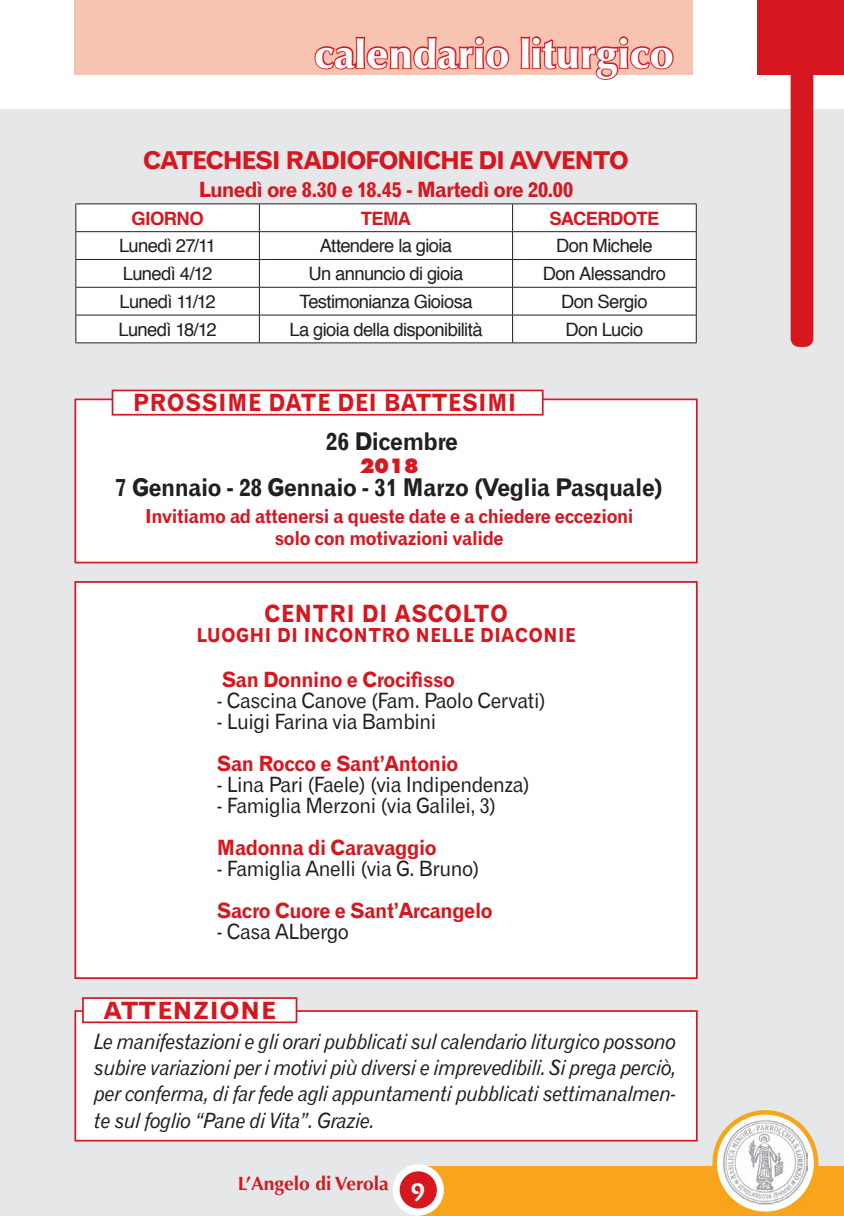
<style>
.page{position:relative;width:844px;height:1216px;background:#fff}
.page>*{position:absolute;margin:0;border:0;box-sizing:border-box;transform-origin:0 0}
.t1{font:900 40.25px "Optima";color:#fff}
.t2{font:24.5px "Gothic 720 BT Bold B";letter-spacing:-.045em;color:#d7171f}
.t3{font:700 24.5px "Cantoria";color:#fff}
.t4{font:24.32px "Gothic 720 BT Bold B";letter-spacing:-.02em;color:#231f20;scale:.95 1}
.t5{font:23.8px "Gothic 720 BT Bold B";letter-spacing:.04em;color:#d7171f;scale:.91 1}
.t6{font:23.8px "Gothic 720 BT Bold B";letter-spacing:.04em;color:#d7171f}
.t7{font:21px/26.2px "Gothic 720 BT Italic B";letter-spacing:-.025em;color:#231f20;text-align:justify;scale:.95 1}
.t8{font:21px "Gothic 720 BT Roman B";letter-spacing:-.02em;color:#231f20;scale:.95 1}
.t9{font:21px "Gothic 720 BT Bold B";letter-spacing:-.02em;color:#d7171f;scale:.95 1}
.t10{font:21px "Gothic 720 BT Bold B";letter-spacing:-.04em;color:#d7171f}
.t11{font:19.25px/22.8px "Gothic 720 BT Bold B";letter-spacing:-.02em;color:#d7171f;text-align:center;scale:.95 1}
.t12{font:19.25px "Gothic 720 BT Bold B";letter-spacing:.04em;color:#d7171f;scale:.91 1}
.t13{font:700 19.25px "Optima";color:#d7171f}
.t14{font:800 19.25px "Futura";color:#d7171f;scale:.95 1}
.t15{font:18.38px "Helvetica";letter-spacing:-.035em;color:#231f20}
.t16{font:700 18.38px "Helvetica";letter-spacing:-.03em;color:#d7171f}
</style>
<div class="page">
<div style="left:756px;top:0;width:87px;height:74px;background:#d7171f"></div>
<div style="left:74px;top:0;width:618px;height:74px;background:#f6c4b0"></div>
<svg style="left:313px;top:36px;width:197px;height:39px"></svg>
<svg style="left:519px;top:36px;width:155px;height:44px"></svg>
<div style="left:0;top:109px;width:843px;height:1106px;background:#e6e7e9"></div>
<div style="left:420px;top:1166px;width:423px;height:49px;background:#f9a51b"></div>
<svg style="left:396px;top:1167px;width:44px;height:44px"></svg>
<div style="left:392px;top:1164px;width:52px;height:51px;border:7px solid #fff;border-radius:50%"></div>
<div style="left:790px;top:31px;width:23px;height:316px;background:#d7171f;border-radius:9px"></div>
<div style="left:74px;top:398px;width:623px;height:165px;background:#fff;border:2px solid #d7171f"></div>
<div style="left:112px;top:390px;width:430px;height:25px;background:#fff"></div>
<div style="left:112px;top:389px;width:431px;height:26px;border:2px solid #d7171f"></div>
<div style="left:74px;top:1010px;width:623px;height:131px;background:#fff;border:2px solid #d7171f"></div>
<div style="left:83px;top:998px;width:213px;height:24px;background:#fff"></div>
<div style="left:82px;top:997px;width:215px;height:26px;border:2px solid #d7171f"></div>
<div style="left:76px;top:204px;width:619px;height:138px;background:#fff"></div>
<hr style="left:76px;top:203px;width:183px;height:1px;background:#231f20">
<hr style="left:259px;top:203px;width:253px;height:1px;background:#231f20">
<hr style="left:512px;top:203px;width:184px;height:1px;background:#231f20">
<hr style="left:76px;top:231px;width:183px;height:1px;background:#231f20">
<hr style="left:259px;top:231px;width:253px;height:1px;background:#231f20">
<hr style="left:512px;top:231px;width:184px;height:1px;background:#231f20">
<hr style="left:76px;top:259px;width:183px;height:1px;background:#231f20">
<hr style="left:259px;top:259px;width:253px;height:1px;background:#231f20">
<hr style="left:512px;top:259px;width:184px;height:1px;background:#231f20">
<hr style="left:76px;top:287px;width:183px;height:1px;background:#231f20">
<hr style="left:259px;top:287px;width:253px;height:1px;background:#231f20">
<hr style="left:512px;top:287px;width:184px;height:1px;background:#231f20">
<hr style="left:76px;top:315px;width:183px;height:1px;background:#231f20">
<svg style="left:75px;top:204px;width:1px;height:138px"></svg>
<hr style="left:259px;top:315px;width:253px;height:1px;background:#231f20">
<svg style="left:259px;top:204px;width:1px;height:138px"></svg>
<hr style="left:512px;top:315px;width:184px;height:1px;background:#231f20">
<svg style="left:512px;top:204px;width:1px;height:138px"></svg>
<svg style="left:695px;top:204px;width:1px;height:138px"></svg>
<hr style="left:76px;top:342px;width:183px;height:1px;background:#231f20">
<hr style="left:259px;top:342px;width:253px;height:1px;background:#231f20">
<hr style="left:512px;top:342px;width:184px;height:1px;background:#231f20">
<svg style="left:714px;top:1112px;width:101px;height:101px"></svg>
<div style="left:712px;top:1110px;width:106px;height:105px;border:4px solid #f9a51b;border-radius:50%"></div>
<img style="left:720px;top:1117px;width:87px;height:87px">
<div style="left:75px;top:582px;width:621px;height:396px;background:#fff"></div>
<div style="left:74px;top:581px;width:623px;height:398px;border:2px solid #d7171f"></div>
<h1 class="t1" style="left:314px;top:30px;width:361px">calendario liturgico</h1>
<p class="t2" style="left:143px;top:145px;width:487px">CATECHESI RADIOFONICHE DI AVVENTO</p>
<p class="t10" style="left:198px;top:176px;width:376px">Lunedì ore 8.30 e 18.45 - Martedì ore 20.00</p>
<p class="t16" style="left:131px;top:203px;width:74px">GIORNO</p>
<p class="t16" style="left:360px;top:203px;width:52px">TEMA</p>
<p class="t16" style="left:549px;top:203px;width:112px">SACERDOTE</p>
<p class="t15" style="left:119px;top:232px;width:98px">Lunedì 27/11</p>
<p class="t15" style="left:319px;top:232px;width:134px">Attendere la gioia</p>
<p class="t15" style="left:556px;top:232px;width:98px">Don Michele</p>
<p class="t15" style="left:123px;top:260px;width:91px">Lunedì 4/12</p>
<p class="t15" style="left:308px;top:260px;width:156px">Un annuncio di gioia</p>
<p class="t15" style="left:542px;top:260px;width:125px">Don Alessandro</p>
<p class="t15" style="left:119px;top:287px;width:98px">Lunedì 11/12</p>
<p class="t15" style="left:299px;top:287px;width:175px">Testimonianza Gioiosa</p>
<p class="t15" style="left:561px;top:287px;width:88px">Don Sergio</p>
<p class="t15" style="left:118px;top:315px;width:100px">Lunedì 18/12</p>
<p class="t15" style="left:289px;top:315px;width:195px">La gioia della disponibilità</p>
<p class="t15" style="left:565px;top:315px;width:79px">Don Lucio</p>
<p class="t5" style="left:133px;top:388px;width:422px">PROSSIME DATE DEI BATTESIMI</p>
<p class="t4" style="left:326px;top:426px;width:141px">26 Dicembre</p>
<p class="t14" style="left:359px;top:454px;width:64px">2018</p>
<p class="t4" style="left:115px;top:473px;width:578px">7 Gennaio - 28 Gennaio - 31 Marzo (Veglia Pasquale)</p>
<p class="t11" style="left:145px;top:504px;width:515px">Invitiamo ad attenersi a queste date e a chiedere eccezioni solo con motivazioni valide</p>
<p class="t5" style="left:264px;top:599px;width:269px">CENTRI DI ASCOLTO</p>
<p class="t12" style="left:196px;top:623px;width:418px">LUOGHI DI INCONTRO NELLE DIACONIE</p>
<p class="t9" style="left:222px;top:666px;width:247px">San Donnino e Crocifisso</p>
<p class="t8" style="left:217px;top:687px;width:348px">- Cascina Canove (Fam. Paolo Cervati)</p>
<p class="t8" style="left:217px;top:708px;width:232px">- Luigi Farina via Bambini</p>
<p class="t9" style="left:217px;top:750px;width:255px">San Rocco e Sant’Antonio</p>
<p class="t8" style="left:217px;top:771px;width:331px">- Lina Pari (Faele) (via Indipendenza)</p>
<p class="t8" style="left:217px;top:792px;width:295px">- Famiglia Merzoni (via Galilei, 3)</p>
<p class="t9" style="left:217px;top:834px;width:233px">Madonna di Caravaggio</p>
<p class="t8" style="left:217px;top:855px;width:278px">- Famiglia Anelli (via G. Bruno)</p>
<p class="t9" style="left:217px;top:897px;width:292px">Sacro Cuore e Sant’Arcangelo</p>
<p class="t8" style="left:217px;top:918px;width:140px">- Casa ALbergo</p>
<p class="t6" style="left:104px;top:995px;width:173px">ATTENZIONE</p>
<p class="t7" style="left:94px;top:1027px;width:614px">Le manifestazioni e gli orari pubblicati sul calendario liturgico possono subire variazioni per i motivi più diversi e imprevedibili. Si prega perciò, per conferma, di far fede agli appuntamenti pubblicati settimanalmen&shy;te sul foglio “Pane di Vita”. Grazie.</p>
<p class="t13" style="left:238px;top:1171px;width:152px">L’Angelo di Verola</p>
<p class="t3" style="left:411px;top:1177px;width:16px">9</p>
</div>
